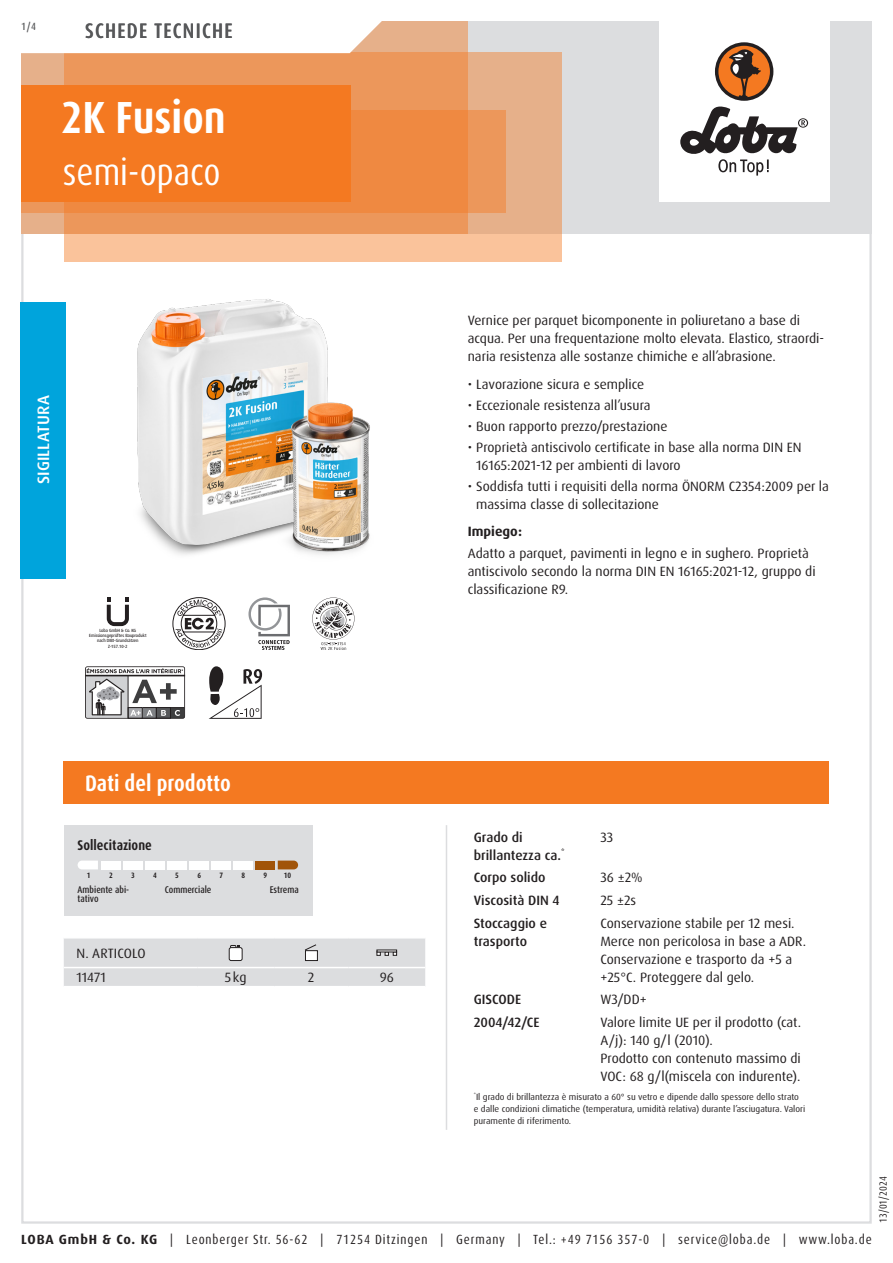
<style>
.page{position:relative;width:893px;height:1263px;background:#fff}
.page>*{position:absolute;margin:0;border:0;box-sizing:border-box;transform-origin:0 0}
.Produktname_weiss{font:700 condensed 45px "Dax Pro";color:#fff}
.Variante_weiss{font:condensed 37.5px "Dax Pro";color:#fff}
.Abschnitt{font:700 condensed 22.5px "Dax Pro";color:#fff}
.TI{font:500 condensed 21px "Dax Pro";letter-spacing:.06em;color:#57585a}
.Produktart_Versiegelung{font:500 16.5px "Dax Pro";letter-spacing:.01em;color:#fff}
.skala_name{font:700 condensed 14.1px "Dax Pro";color:#231f20}
.Text{font:13.5px/18px "Dax Pro";color:#231f20}
.Text_ohne_Silbentrennung{font:13.5px/18px "Dax Pro";color:#231f20}
.Text_Medium{font:500 13.5px/18px "Dax Pro";color:#231f20}
.Text_Großbuchstaben{font:13.5px "Dax Pro";letter-spacing:.01em;color:#231f20}
.Text_Bold{font:700 13.5px "Dax Pro";color:#231f20}
.Text_zentriert{font:13.5px "Dax Pro";color:#231f20}
.t1{font:condensed 13.35px "Dax Pro";letter-spacing:.065em;color:#231f20}
.t2{font:condensed 10.5px "Dax Pro";color:#231f20}
.t3{font:500 condensed 10.5px "Dax Pro";color:#57585a}
.skala_desc_left{font:500 condensed 9.75px/8.9px "Dax Pro";color:#231f20}
.skala_desc_middle{font:500 condensed 9.75px "Dax Pro";color:#231f20}
.skala_desc_right{font:500 condensed 9.75px "Dax Pro";color:#231f20}
.Footnote{font:9px/12px "Dax Pro";color:#231f20}
.skala_number{font:700 condensed 7.8px "Dax Pro";color:#231f20}
.t4{font:500 expanded 4.5px/5.2px "Dax Pro";color:#231f20;text-align:center;scale:.82 1}
.s1{font-weight:700;font-stretch:normal}
</style>
<div class="page">
<hr style="left:446px;top:825px;width:1px;height:305px;background:#dcdddf">
<svg style="left:64px;top:938px;width:361px;height:48px;background:#dbdcde"></svg>
<div style="left:64px;top:825px;width:249px;height:91px;background:#dcdddf"></div>
<svg style="left:78px;top:860px;width:20px;height:9px"></svg>
<div style="left:101px;top:860px;width:20px;height:9px;background:#fff"></div>
<div style="left:123px;top:860px;width:20px;height:9px;background:#fff"></div>
<div style="left:145px;top:860px;width:20px;height:9px;background:#fff"></div>
<div style="left:167px;top:860px;width:20px;height:9px;background:#fff"></div>
<div style="left:189px;top:860px;width:20px;height:9px;background:#fff"></div>
<div style="left:212px;top:860px;width:19px;height:9px;background:#fff"></div>
<div style="left:234px;top:860px;width:19px;height:9px;background:#fff"></div>
<div style="left:256px;top:860px;width:19px;height:9px;background:#a15409"></div>
<svg style="left:278px;top:860px;width:20px;height:9px"></svg>
<div style="left:64px;top:761px;width:765px;height:43px;background:#f47921"></div>
<svg style="left:107px;top:597px;width:22px;height:29px"></svg>
<svg style="left:173px;top:597px;width:52px;height:53px"></svg>
<svg style="left:248px;top:597px;width:42px;height:53px"></svg>
<svg style="left:312px;top:597px;width:42px;height:53px"></svg>
<svg style="left:85px;top:666px;width:100px;height:53px"></svg>
<svg style="left:209px;top:666px;width:53px;height:53px"></svg>
<img style="left:137px;top:299px;width:233px;height:256px">
<div style="left:20px;top:302px;width:46px;height:276px;background:#00a4dc"></div>
<div style="left:21px;top:21px;width:851px;height:213px;background:#dcdddf"></div>
<div style="left:659px;top:0;width:170px;height:202px;background:#fff"></div>
<svg style="left:680px;top:106px;width:128px;height:70px"></svg>
<div style="left:715px;top:42px;width:58px;height:59px;background:#231f20;border-radius:50%"></div>
<svg style="left:718px;top:45px;width:52px;height:52px"></svg>
<div style="left:64px;top:52px;width:497px;height:209px;background:linear-gradient(to right,#fec79f,#efb992)"></div>
<div style="left:21px;top:111px;width:485px;height:102px;background:#ec975b"></div>
<svg style="left:21px;top:21px;width:447px;height:213px;background:#ec9355"></svg>
<svg style="left:21px;top:21px;width:411px;height:34px;background:#faede4"></svg>
<div style="left:21px;top:85px;width:330px;height:117px;background:#f47921"></div>
<p class="t3" style="left:21px;top:19px;width:16px">1/4</p>
<p class="TI" style="left:85px;top:17px;width:149px">SCHEDE TECNICHE</p>
<p class="Produktname_weiss" style="left:61px;top:89px;width:166px">2K Fusion</p>
<p class="Variante_weiss" style="left:63px;top:148px;width:159px">semi-opaco</p>
<p class="Produktart_Versiegelung" style="left:33px;top:484px;width:91px;rotate:-90deg">SIGILLATURA</p>
<p class="t4" style="left:89px;top:628px;width:71px">Loba GmbH &amp; Co. KG<br>Emissionsgeprüftes Bauprodukt nach DIBt-Grundsätzen<br>Z-157.10-2</p>
<p class="Abschnitt" style="left:85px;top:769px;width:147px">Dati del prodotto</p>
<p class="skala_name" style="left:78px;top:836px;width:76px">Sollecitazione</p>
<p class="skala_number" style="left:87px;top:871px;width:5px">1</p>
<p class="skala_number" style="left:109px;top:871px;width:5px">2</p>
<p class="skala_number" style="left:131px;top:871px;width:5px">3</p>
<p class="skala_number" style="left:153px;top:871px;width:5px">4</p>
<p class="skala_number" style="left:175px;top:871px;width:5px">5</p>
<p class="skala_number" style="left:197px;top:871px;width:5px">6</p>
<p class="skala_number" style="left:219px;top:871px;width:5px">7</p>
<p class="skala_number" style="left:241px;top:871px;width:5px">8</p>
<p class="skala_number" style="left:264px;top:871px;width:5px">9</p>
<p class="skala_number" style="left:284px;top:871px;width:9px">10</p>
<p class="skala_desc_left" style="left:78px;top:885px;width:53px">Ambiente abi&shy;tativo</p>
<p class="skala_desc_middle" style="left:165px;top:883px;width:48px">Commerciale</p>
<p class="skala_desc_right" style="left:270px;top:883px;width:31px">Estrema</p>
<p class="Text_Großbuchstaben" style="left:77px;top:944px;width:70px">N. ARTICOLO</p>
<p class="Text" style="left:77px;top:969px;width:31px">11471</p>
<p class="Text_zentriert" style="left:225px;top:969px;width:23px">5kg</p>
<p class="Text_zentriert" style="left:308px;top:969px;width:8px">2</p>
<p class="Text_zentriert" style="left:380px;top:969px;width:16px">96</p>
<p class="Text" style="left:468px;top:312px;width:358px">Vernice per parquet bicomponente in poliuretano a base di acqua. Per una frequentazione molto elevata. Elastico, straordi&shy;naria resistenza alle sostanze chimiche e all’abrasione.</p>
<p class="Text" style="left:468px;top:375px;width:178px">• Lavorazione sicura e semplice</p>
<p class="Text" style="left:468px;top:396px;width:184px">• Eccezionale resistenza all’usura</p>
<p class="Text" style="left:468px;top:417px;width:201px">• Buon rapporto prezzo/prestazione</p>
<p class="Text" style="left:476px;top:438px;width:327px;text-indent:-9px">• Proprietà antiscivolo certificate in base alla norma DIN EN<br>16165:2021-12 per ambienti di lavoro</p>
<p class="Text" style="left:476px;top:477px;width:354px;text-indent:-9px">• Soddisfa tutti i requisiti della norma ÖNORM C2354:2009 per la massima classe di sollecitazione</p>
<p class="Text_Bold" style="left:468px;top:523px;width:56px">Impiego:</p>
<p class="Text" style="left:468px;top:544px;width:349px">Adatto a parquet, pavimenti in legno e in sughero. Proprietà antiscivolo secondo la norma DIN EN 16165:2021-12, gruppo di classificazione R9.</p>
<p class="Text_Medium" style="left:474px;top:828px;width:92px">Grado di brillantezza ca.<sup>*</sup></p>
<p class="Text_ohne_Silbentrennung" style="left:600px;top:828px;width:14px">33</p>
<p class="Text_Medium" style="left:474px;top:869px;width:73px">Corpo solido</p>
<p class="Text_ohne_Silbentrennung" style="left:600px;top:869px;width:44px">36 ±2%</p>
<p class="Text_Medium" style="left:474px;top:891px;width:87px">Viscosità DIN 4</p>
<p class="Text_ohne_Silbentrennung" style="left:600px;top:891px;width:37px">25 ±2s</p>
<p class="Text_Medium" style="left:474px;top:914px;width:75px">Stoccaggio e trasporto</p>
<p class="Text_ohne_Silbentrennung" style="left:600px;top:914px;width:196px">Conservazione stabile per 12 mesi.</p>
<p class="Text_ohne_Silbentrennung" style="left:600px;top:932px;width:207px">Merce non pericolosa in base a ADR.</p>
<p class="Text_ohne_Silbentrennung" style="left:600px;top:950px;width:193px">Conservazione e trasporto da +5 a +25°C. Proteggere dal gelo.</p>
<p class="Text_Medium" style="left:474px;top:990px;width:49px">GISCODE</p>
<p class="Text_ohne_Silbentrennung" style="left:600px;top:990px;width:48px">W3/DD+</p>
<p class="Text_Medium" style="left:474px;top:1013px;width:67px">2004/42/CE</p>
<p class="Text_ohne_Silbentrennung" style="left:600px;top:1013px;width:202px">Valore limite UE per il prodotto (cat.<br>A/j): 140 g/l (2010).</p>
<p class="Text_ohne_Silbentrennung" style="left:600px;top:1049px;width:202px">Prodotto con contenuto massimo di<br>VOC: 68 g/l(miscela con indurente).</p>
<p class="Footnote" style="left:474px;top:1091px;width:333px"><sup>*</sup>Il grado di brillantezza è misurato a 60° su vetro e dipende dallo spessore dello strato e dalle condizioni climatiche (temperatura, umidità relativa) durante l’asciugatura. Valori puramente di riferimento.</p>
<p class="t2" style="left:876px;top:1222px;width:48px;rotate:-90deg">13/01/2024</p>
<p class="t1" style="left:21px;top:1230px;width:852px"><span class="s1">LOBA GmbH &amp; Co. KG</span> | Leonberger Str. 56-62 | 71254 Ditzingen | Germany | Tel.: +49 7156 357-0 | service@loba.de | www.loba.de</p>
</div>
